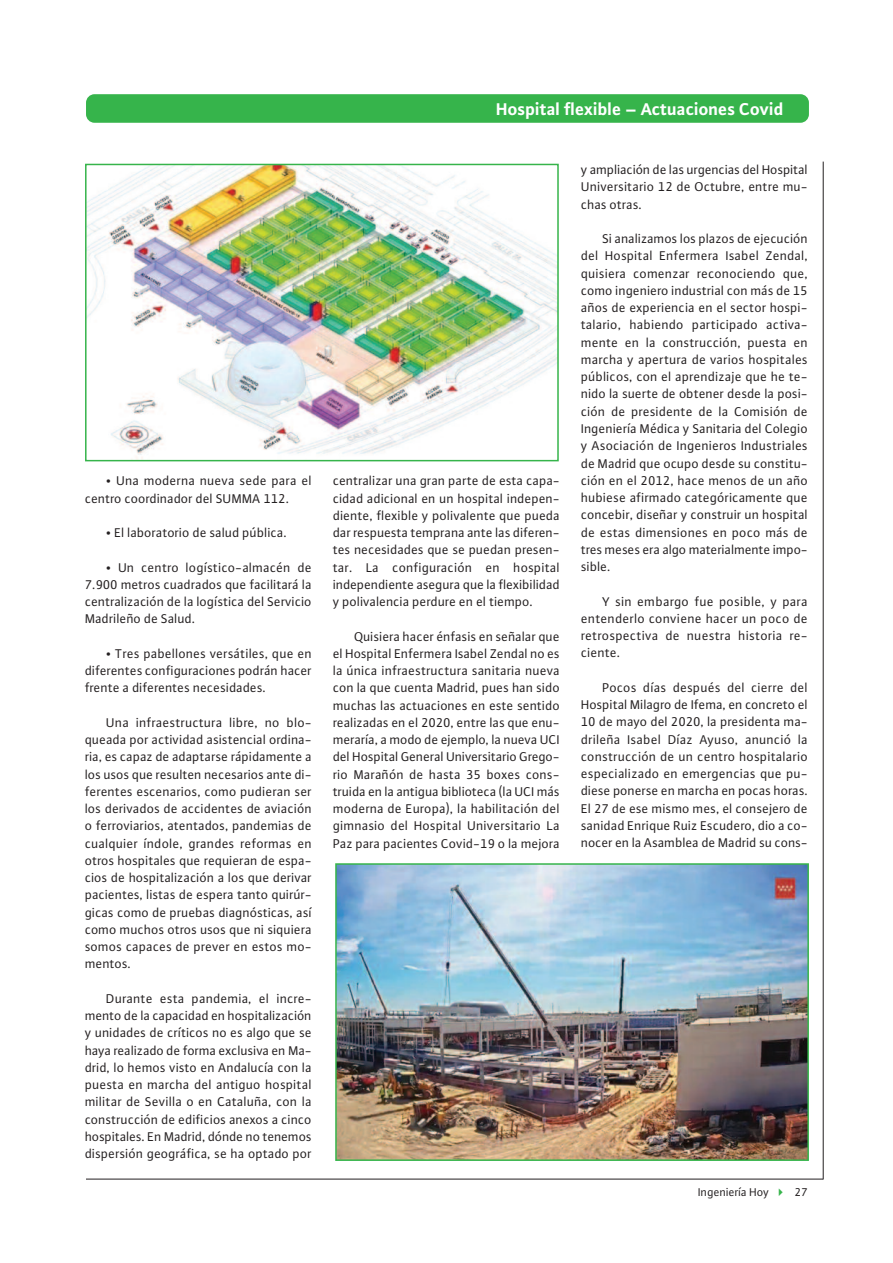
<style>
.page{position:relative;width:893px;height:1263px;background:#fff}
.page>*{position:absolute;margin:0;border:0;box-sizing:border-box;transform-origin:0 0}
.t1{font:700 18px "WILO Plus TF";color:#fff}
.t2{font:13.5px/17.2px "WILO Plus TF";letter-spacing:.01em;color:#231f20;text-align:justify}
.t3{font:12px "WILO Plus TF";color:#231f20}
.s1{font-weight:700}
.s2{color:#36b44b}
</style>
<div class="page">
<hr style="left:86px;top:1179px;width:737px;height:1px;background:#231f20">
<div style="left:86px;top:94px;width:723px;height:29px;background:#36b44b;border-radius:9px"></div>
<hr style="left:823px;top:162px;width:1px;height:1017px;background:#231f20">
<img style="left:338px;top:866px;width:468px;height:292px">
<div style="left:335px;top:863px;width:474px;height:298px;border:2px solid #36b44b"></div>
<img style="left:88px;top:167px;width:468px;height:291px">
<div style="left:85px;top:164px;width:474px;height:297px;border:2px solid #36b44b"></div>
<p class="t2" style="left:85px;top:472px;width:228px;text-indent:21px"><span class="s1">•</span> Una moderna nueva sede para el centro coordinador del SUMMA 112.</p>
<p class="t2" style="left:106px;top:524px;width:182px"><span class="s1">•</span> El laboratorio de salud pública.</p>
<p class="t2" style="left:85px;top:558px;width:228px;text-indent:21px"><span class="s1">•</span> Un centro logístico-almacén de 7.900 metros cuadrados que facilitará la centralización de la logística del Servicio Madrileño de Salud.</p>
<p class="t2" style="left:85px;top:644px;width:228px;text-indent:21px"><span class="s1">•</span> Tres pabellones versátiles, que en diferentes configuraciones podrán hacer frente a diferentes necesidades.</p>
<p class="t2" style="left:85px;top:713px;width:229px;text-indent:21px">Una infraestructura libre, no blo&shy;queada por actividad asistencial ordina&shy;ria, es capaz de adaptarse rápidamente a los usos que resulten necesarios ante di&shy;ferentes escenarios, como pudieran ser los derivados de accidentes de aviación o ferroviarios, atentados, pandemias de cualquier índole, grandes reformas en otros hospitales que requieran de espa&shy;cios de hospitalización a los que derivar pacientes, listas de espera tanto quirúr&shy;gicas como de pruebas diagnósticas, así como muchos otros usos que ni siquiera somos capaces de prever en estos mo&shy;mentos.</p>
<p class="t2" style="left:85px;top:989px;width:228px;text-indent:21px">Durante esta pandemia, el incre&shy;mento de la capacidad en hospitalización y unidades de críticos no es algo que se haya realizado de forma exclusiva en Ma&shy;drid, lo hemos visto en Andalucía con la puesta en marcha del antiguo hospital militar de Sevilla o en Cataluña, con la construcción de edificios anexos a cinco hospitales. En Madrid, dónde no tenemos dispersión geográfica, se ha optado por</p>
<h1 class="t1" style="left:496px;top:98px;width:289px">Hospital flexible – Actuaciones Covid</h1>
<p class="t2" style="left:333px;top:472px;width:228px">centralizar una gran parte de esta capa&shy;cidad adicional en un hospital indepen&shy;diente, flexible y polivalente que pueda dar respuesta temprana ante las diferen&shy;tes necesidades que se puedan presen&shy;tar. La configuración en hospital independiente asegura que la flexibilidad y polivalencia perdure en el tiempo.</p>
<p class="t2" style="left:333px;top:627px;width:228px;text-indent:21px">Quisiera hacer énfasis en señalar que el Hospital Enfermera Isabel Zendal no es la única infraestructura sanitaria nueva con la que cuenta Madrid, pues han sido muchas las actuaciones en este sentido realizadas en el 2020, entre las que enu&shy;meraría, a modo de ejemplo, la nueva UCI del Hospital General Universitario Grego&shy;rio Marañón de hasta 35 boxes cons&shy;truida en la antigua biblioteca (la UCI más moderna de Europa), la habilitación del gimnasio del Hospital Universitario La Paz para pacientes Covid-19 o la mejora</p>
<p class="t2" style="left:581px;top:161px;width:228px">y ampliación de las urgencias del Hospital Universitario 12 de Octubre, entre mu&shy;chas otras.</p>
<p class="t2" style="left:581px;top:230px;width:228px;text-indent:21px">Si analizamos los plazos de ejecución del Hospital Enfermera Isabel Zendal, quisiera comenzar reconociendo que, como ingeniero industrial con más de 15 años de experiencia en el sector hospi&shy;talario, habiendo participado activa&shy;mente en la construcción, puesta en marcha y apertura de varios hospitales públicos, con el aprendizaje que he te&shy;nido la suerte de obtener desde la posi&shy;ción de presidente de la Comisión de Ingeniería Médica y Sanitaria del Colegio y Asociación de Ingenieros Industriales de Madrid que ocupo desde su constitu&shy;ción en el 2012, hace menos de un año hubiese afirmado categóricamente que concebir, diseñar y construir un hospital de estas dimensiones en poco más de tres meses era algo materialmente impo&shy;sible.</p>
<p class="t2" style="left:581px;top:592px;width:228px;text-indent:21px">Y sin embargo fue posible, y para entenderlo conviene hacer un poco de retrospectiva de nuestra historia re&shy;ciente.</p>
<p class="t2" style="left:581px;top:678px;width:228px;text-indent:21px">Pocos días después del cierre del Hospital Milagro de Ifema, en concreto el 10 de mayo del 2020, la presidenta ma&shy;drileña Isabel Díaz Ayuso, anunció la construcción de un centro hospitalario especializado en emergencias que pu&shy;diese ponerse en marcha en pocas horas.<br>El 27 de ese mismo mes, el consejero de sanidad Enrique Ruiz Escudero, dio a co&shy;nocer en la Asamblea de Madrid su cons-</p>
<p class="t3" style="left:698px;top:1185px;width:111px">Ingeniería Hoy <span class="s2">✔</span> 27</p>
</div>
